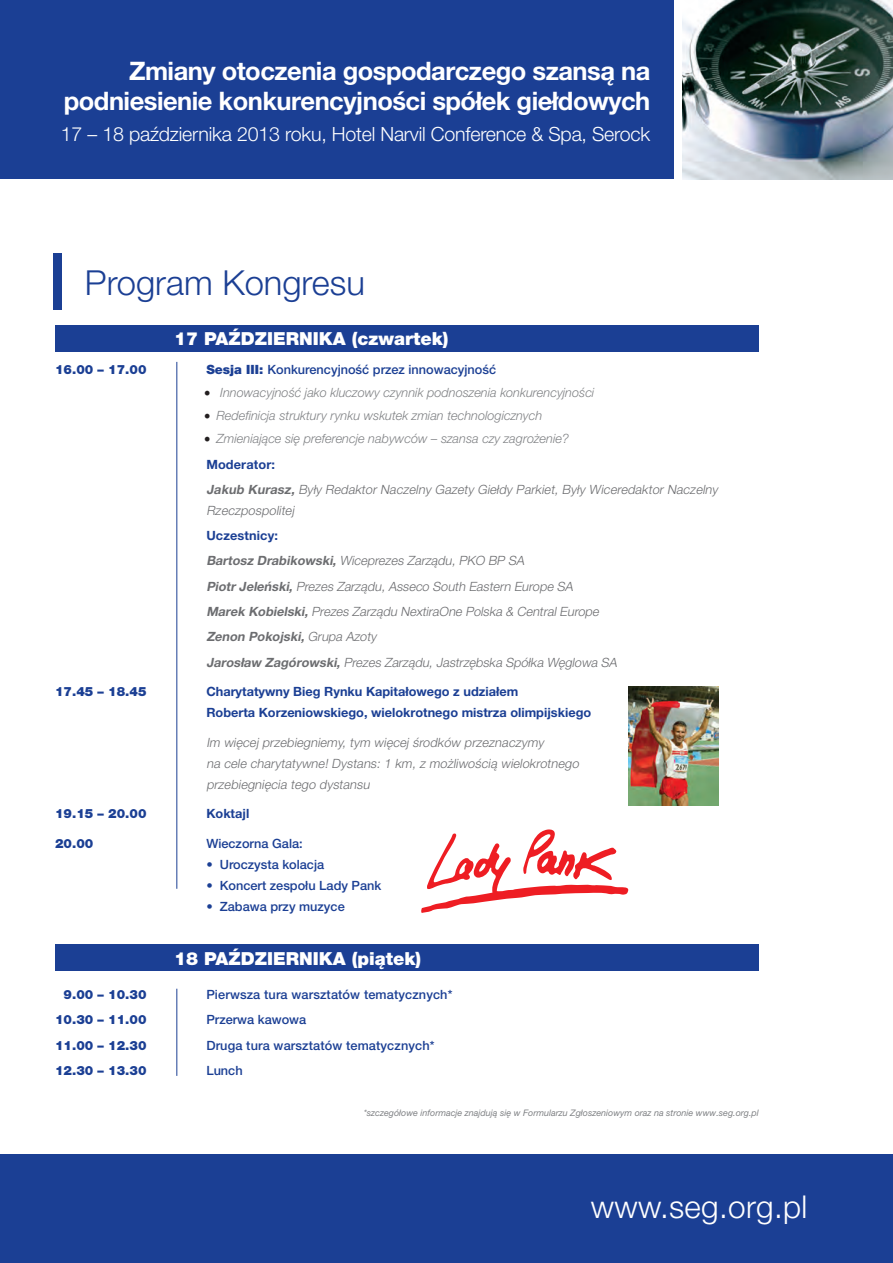
<style>
.page{position:relative;width:893px;height:1263px;background:#fff}
.page>*{position:absolute;margin:0;border:0;box-sizing:border-box;transform-origin:0 0}
.t1{font:300 34.5px "Helvetica Neue LT Pro";color:#1b3f94}
.t2{font:300 31.5px "Helvetica Neue LT Pro";letter-spacing:.01em;color:#fff}
.t3{font:700 25.5px/30px "Helvetica Neue LT Pro";letter-spacing:-.02em;color:#fff;text-align:right}
.t4{font:300 19.65px "Helvetica Neue LT Pro";letter-spacing:-.01em;color:#fff}
.t5{font:900 18px "Helvetica Neue LT Pro";color:#fff}
.t6{font:italic 300 12.75px/25.2px "Helvetica Neue LT Pro";letter-spacing:.01em;color:#6c6d70}
.t7{font:500 12.75px "Helvetica Neue LT Pro";color:#1b3f94}
.t8{font:italic 300 12.75px "Helvetica Neue LT Pro";color:#808285}
.t9{font:700 12.75px/21px "Helvetica Neue LT Pro";color:#1b3f94}
.t10{font:900 12.75px "Helvetica Neue LT Pro";color:#1b3f94}
.t11{font:italic 9px "Helvetica Neue LT Pro";color:#808285}
.s1{font-weight:900}
.s2{font-family:"Minion Pro";font-weight:400;font-style:normal;font-size:18px;color:#231f20}
.s3{color:#808285}
.s4{font-weight:700;font-style:normal;color:#1b3f94}
.s5{font-weight:700}
</style>
<div class="page">
<div style="left:0;top:0;width:676px;height:179px;background:#1b3f94"></div>
<img style="left:682px;top:0;width:211px;height:179px">
<div style="left:675px;top:0;width:7px;height:199px;background:#fff"></div>
<div style="left:0;top:1155px;width:893px;height:108px;background:#1b3f94"></div>
<div style="left:54px;top:253px;width:8px;height:57px;background:#1b3f94"></div>
<div style="left:55px;top:325px;width:704px;height:27px;background:#1b3f94"></div>
<div style="left:55px;top:944px;width:704px;height:27px;background:#1b3f94"></div>
<hr style="left:176px;top:362px;width:1px;height:527px;background:#1b3f94">
<hr style="left:176px;top:989px;width:1px;height:87px;background:#1b3f94">
<img style="left:628px;top:686px;width:90px;height:119px">
<svg style="left:421px;top:829px;width:207px;height:84px"></svg>
<h3 class="t3" style="left:64px;top:55px;width:588px">Zmiany otoczenia gospodarczego szansą na podniesienie konkurencyjności spółek giełdowych</h3>
<h3 class="t4" style="left:61px;top:122px;width:591px">17 – 18 października 2013 roku, Hotel Narvil Conference &amp; Spa, Serock</h3>
<h1 class="t1" style="left:85px;top:262px;width:281px">Program Kongresu</h1>
<h3 class="t5" style="left:174px;top:327px;width:276px">17 PAŹDZIERNIKA (czwartek)</h3>
<p class="t10" style="left:55px;top:362px;width:93px">16.00 – 17.00</p>
<p class="t7" style="left:206px;top:362px;width:291px"><span class="s1">Sesja III:</span> Konkurencyjność przez innowacyjność</p>
<p class="t8" style="left:204px;top:385px;width:392px"><span class="s2">•</span> Innowacyjność jako kluczowy czynnik podnoszenia konkurencyjności</p>
<p class="t8" style="left:204px;top:408px;width:340px"><span class="s2">•</span> Redefinicja struktury rynku wskutek zmian technologicznych</p>
<p class="t6" style="left:204px;top:426px;width:515px"><span class="s2">•</span> <span class="s3">Zmieniające się preferencje nabywców – szansa czy zagrożenie?<br></span><span class="s4">Moderator:<br></span><span class="s5">Jakub Kurasz,</span> Były Redaktor Naczelny Gazety Giełdy Parkiet, Były Wiceredaktor Naczelny</p>
<p class="t6" style="left:206px;top:497px;width:89px">Rzeczpospolitej</p>
<p class="t6" style="left:206px;top:523px;width:415px"><span class="s4">Uczestnicy:<br></span><span class="s5">Bartosz Drabikowski,</span> Wiceprezes Zarządu, PKO BP SA<br><span class="s5">Piotr Jeleński,</span> Prezes Zarządu, Asseco South Eastern Europe SA <span class="s5">Marek Kobielski,</span> Prezes Zarządu NextiraOne Polska &amp; Central Europe <span class="s5">Zenon Pokojski,</span> Grupa Azoty<br><span class="s5">Jarosław Zagórowski,</span> Prezes Zarządu, Jastrzębska Spółka Węglowa SA</p>
<p class="t10" style="left:55px;top:684px;width:93px">17.45 – 18.45</p>
<p class="t9" style="left:206px;top:681px;width:386px">Charytatywny Bieg Rynku Kapitałowego z udziałem<br>Roberta Korzeniowskiego, wielokrotnego mistrza olimpijskiego</p>
<p class="t6" style="left:206px;top:731px;width:377px;line-height:21px">Im więcej przebiegniemy, tym więcej środków przeznaczymy<br>na cele charytatywne! Dystans: 1 km, z możliwością wielokrotnego przebiegnięcia tego dystansu</p>
<p class="t10" style="left:55px;top:806px;width:93px">19.15 – 20.00</p>
<p class="t9" style="left:206px;top:803px;width:44px">Koktajl</p>
<p class="t10" style="left:55px;top:835px;width:40px">20.00</p>
<p class="t7" style="left:206px;top:835px;width:98px">Wieczorna Gala:</p>
<p class="t7" style="left:206px;top:856px;width:119px">• Uroczysta kolacja</p>
<p class="t7" style="left:206px;top:877px;width:177px">• Koncert zespołu Lady Pank</p>
<p class="t7" style="left:206px;top:898px;width:140px">• Zabawa przy muzyce</p>
<h3 class="t5" style="left:174px;top:948px;width:249px">18 PAŹDZIERNIKA (piątek)</h3>
<p class="t10" style="left:64px;top:987px;width:85px">9.00 – 10.30</p>
<p class="t7" style="left:206px;top:987px;width:248px">Pierwsza tura warsztatów tematycznych*</p>
<p class="t10" style="left:55px;top:1012px;width:93px">10.30 – 11.00</p>
<p class="t7" style="left:206px;top:1012px;width:101px">Przerwa kawowa</p>
<p class="t10" style="left:55px;top:1037px;width:93px">11.00 – 12.30</p>
<p class="t7" style="left:206px;top:1037px;width:230px">Druga tura warsztatów tematycznych*</p>
<p class="t10" style="left:55px;top:1063px;width:93px">12.30 – 13.30</p>
<p class="t7" style="left:206px;top:1063px;width:38px">Lunch</p>
<p class="t11" style="left:364px;top:1108px;width:397px">*szczegółowe informacje znajdują się w Formularzu Zgłoszeniowym oraz na stronie www.seg.org.pl</p>
<h2 class="t2" style="left:591px;top:1187px;width:218px">www.seg.org.pl</h2>
</div>
